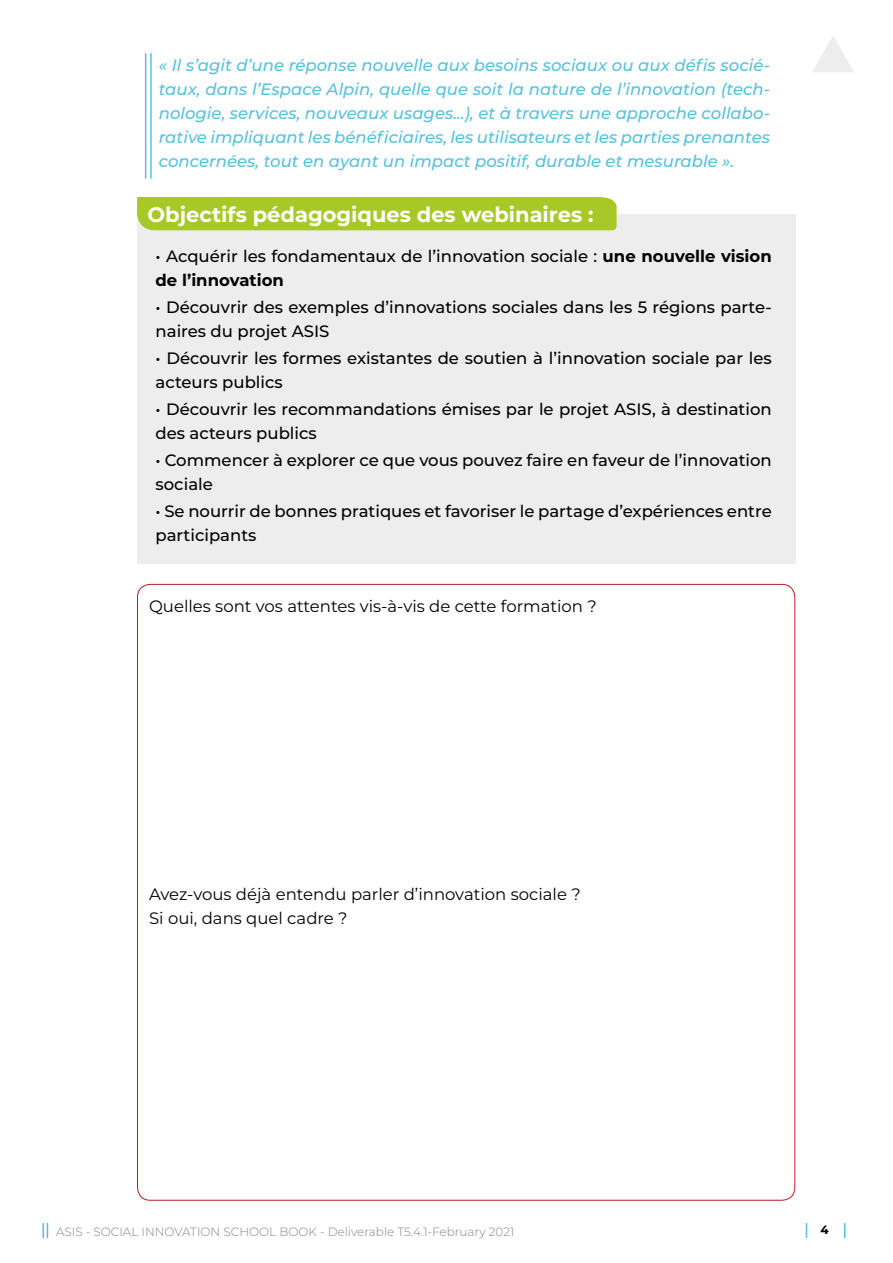
<style>
.page{position:relative;width:893px;height:1263px;background:#fff}
.page>*{position:absolute;margin:0;border:0;box-sizing:border-box;transform-origin:0 0}
.t1{font:700 21px "Montserrat";color:#fff}
.t2{font:500 16.5px/24px "Montserrat";color:#000}
.t3{font:italic 500 16.5px/24px "Montserrat";color:#57c1dc;text-align:justify}
.t4{font:16.5px/24px "Montserrat";color:#000}
.t5{font:300 12px "Montserrat";color:#838382}
.t6{font:700 12px "Montserrat";color:#000}
.s1{font-weight:700}
</style>
<div class="page">
<div style="left:137px;top:214px;width:658px;height:349px;background:#ededed"></div>
<div style="left:137px;top:197px;width:480px;height:33px;background:#a8c827"></div>
<svg style="left:844px;top:1223px;width:1px;height:15px"></svg>
<svg style="left:42px;top:1223px;width:6px;height:15px"></svg>
<svg style="left:806px;top:1223px;width:1px;height:15px"></svg>
<svg style="left:812px;top:36px;width:42px;height:36px"></svg>
<hr style="left:150px;top:53px;width:2px;height:126px;background:#57c1dc">
<hr style="left:145px;top:53px;width:1px;height:126px;background:#57c1dc">
<p class="t3" style="left:159px;top:53px;width:613px">« Il s’agit d’une réponse nouvelle aux besoins sociaux ou aux défis socié&shy;taux, dans l’Espace Alpin, quelle que soit la nature de l’innovation (tech&shy;nologie, services, nouveaux usages...), et à travers une approche collabo&shy;rative impliquant les bénéficiaires, les utilisateurs et les parties prenantes concernées, tout en ayant un impact positif, durable et mesurable ».</p>
<p class="t1" style="left:148px;top:199px;width:448px">Objectifs pédagogiques des webinaires :</p>
<p class="t2" style="left:156px;top:243px;width:618px">• Acquérir les fondamentaux de l’innovation sociale : <span class="s1">une nouvelle vision de l’innovation</span></p>
<p class="t2" style="left:156px;top:294px;width:618px">• Découvrir des exemples d’innovations sociales dans les 5 régions parte&shy;naires du projet ASIS</p>
<p class="t2" style="left:156px;top:345px;width:618px">• Découvrir les formes existantes de soutien à l’innovation sociale par les acteurs publics</p>
<p class="t2" style="left:156px;top:396px;width:618px">• Découvrir les recommandations émises par le projet ASIS, à destination des acteurs publics</p>
<p class="t2" style="left:156px;top:447px;width:618px">• Commencer à explorer ce que vous pouvez faire en faveur de l’innovation sociale</p>
<p class="t2" style="left:156px;top:498px;width:618px">• Se nourrir de bonnes pratiques et favoriser le partage d’expériences entre participants</p>
<p class="t4" style="left:149px;top:594px;width:449px">Quelles sont vos attentes vis-à-vis de cette formation ?</p>
<p class="t4" style="left:149px;top:882px;width:433px">Avez-vous déjà entendu parler d’innovation sociale ?<br>Si oui, dans quel cadre ?</p>
<p class="t5" style="left:56px;top:1224px;width:460px">ASIS - SOCIAL INNOVATION SCHOOL BOOK - Deliverable T5.4.1-February 2021</p>
<p class="t6" style="left:821px;top:1221px;width:10px">4</p>
</div>
